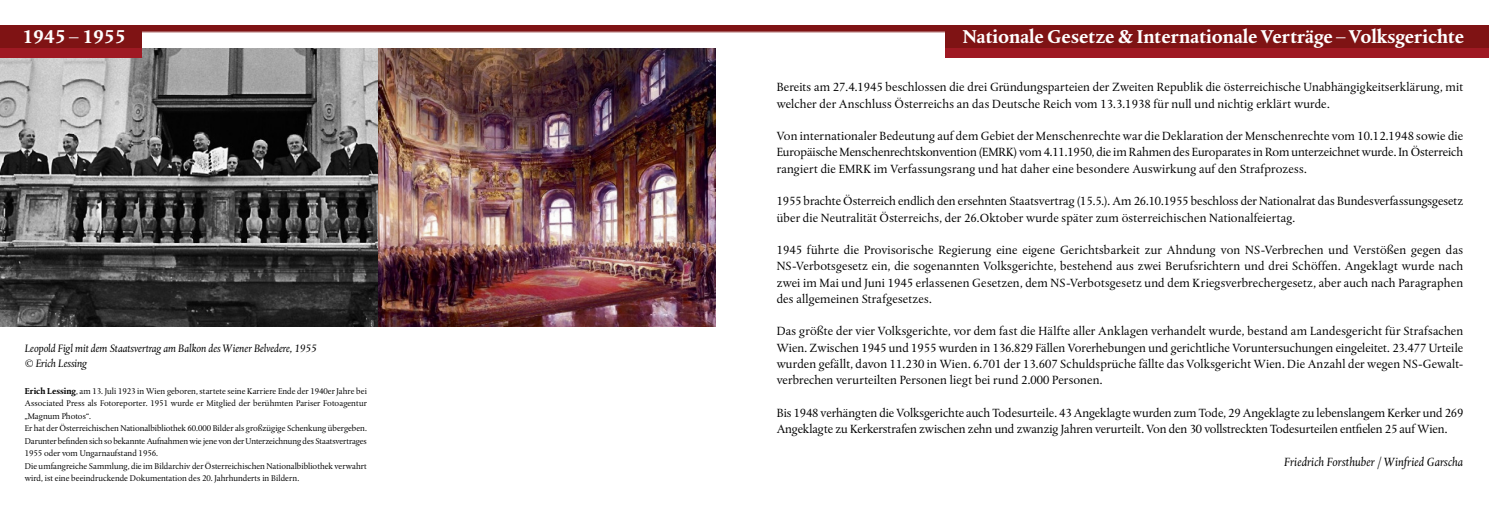
<style>
.page{position:relative;width:1489px;height:525px;background:#fff}
.page>*{position:absolute;margin:0;border:0;box-sizing:border-box;transform-origin:0 0}
.t1{font:700 19px "DTL Albertina T";color:#fff}
.t2{font:12.5px/16.2px "DTL Albertina T";color:#000}
.t3{font:italic 12.5px "DTL Albertina T";letter-spacing:.005em;color:#000}
.t4{font:italic 11.25px/15px "DTL Albertina T";letter-spacing:-.005em;color:#000}
.t5{font:8.75px/12.5px "DTL Albertina T";letter-spacing:-.005em;color:#000}
.s1{font-family:"DTL Albertina ST";font-weight:700}
</style>
<div class="page">
<img style="left:0;top:48px;width:715px;height:278px">
<hr style="left:0;top:32px;width:1384px;height:1px;background:#7f1314">
<div style="left:744px;top:25px;width:744px;height:5px;background:#7f1314"></div>
<div style="left:0;top:25px;width:744px;height:5px;background:#7f1314"></div>
<div style="left:945px;top:25px;width:543px;height:22px;background:#7f1314"></div>
<div style="left:0;top:25px;width:142px;height:22px;background:#7f1314"></div>
<div style="left:945px;top:48px;width:543px;height:9px;background:#9f1923"></div>
<div style="left:0;top:48px;width:142px;height:9px;background:#9f1923"></div>
<h1 class="t1" style="left:22px;top:24px;width:104px">1945 – 1955</h1>
<p class="t4" style="left:25px;top:340px;width:293px">Leopold Figl mit dem Staatsvertrag am Balkon des Wiener Belvedere, 1955 © Erich Lessing</p>
<p class="t5" style="left:25px;top:384px;width:343px"><span class="s1">Erich Lessing</span>, am 13. Juli 1923 in Wien geboren, startete seine Karriere Ende der 1940er Jahre bei Associated Press als Fotoreporter. 1951 wurde er Mitglied der berühmten Pariser Fotoagentur „Magnum Photos“.<br>Er hat der Österreichischen Nationalbibliothek 60.000 Bilder als großzügige Schenkung übergeben.<br>Darunter befinden sich so bekannte Aufnahmen wie jene von der Unterzeichnung des Staatsvertrages 1955 oder vom Ungarnaufstand 1956.<br>Die umfangreiche Sammlung, die im Bildarchiv der Österreichischen Nationalbibliothek verwahrt wird, ist eine beeindruckende Dokumentation des 20. Jahrhunderts in Bildern.</p>
<h1 class="t1" style="left:962px;top:24px;width:503px">Nationale Gesetze &amp; Internationale Verträge – Volksgerichte</h1>
<p class="t2" style="left:776px;top:79px;width:688px">Bereits am 27.4.1945 beschlossen die drei Gründungsparteien der Zweiten Republik die österreichische Unabhängigkeitserklärung, mit welcher der Anschluss Österreichs an das Deutsche Reich vom 13.3.1938 für null und nichtig erklärt wurde.</p>
<p class="t2" style="left:776px;top:128px;width:688px;text-align:justify">Von internationaler Bedeutung auf dem Gebiet der Menschenrechte war die Deklaration der Menschenrechte vom 10.12.1948 sowie die Europäische Menschenrechtskonvention (EMRK) vom 4.11.1950, die im Rahmen des Europarates in Rom unterzeichnet wurde. In Österreich rangiert die EMRK im Verfassungsrang und hat daher eine besondere Auswirkung auf den Strafprozess.</p>
<p class="t2" style="left:776px;top:193px;width:688px">1955 brachte Österreich endlich den ersehnten Staatsvertrag (15.5.). Am 26.10.1955 beschloss der Nationalrat das Bundesverfassungsgesetz über die Neutralität Österreichs, der 26.Oktober wurde später zum österreichischen Nationalfeiertag.</p>
<p class="t2" style="left:776px;top:242px;width:688px;text-align:justify">1945 führte die Provisorische Regierung eine eigene Gerichtsbarkeit zur Ahndung von NS-Verbrechen und Verstößen gegen das NS-Verbotsgesetz ein, die sogenannten Volksgerichte, bestehend aus zwei Berufsrichtern und drei Schöffen. Angeklagt wurde nach zwei im Mai und Juni 1945 erlassenen Gesetzen, dem NS-Verbotsgesetz und dem Kriegsverbrechergesetz, aber auch nach Paragraphen des allgemeinen Strafgesetzes.</p>
<p class="t2" style="left:776px;top:323px;width:688px;text-align:justify">Das größte der vier Volksgerichte, vor dem fast die Hälfte aller Anklagen verhandelt wurde, bestand am Landesgericht für Strafsachen Wien. Zwischen 1945 und 1955 wurden in 136.829 Fällen Vorerhebungen und gerichtliche Voruntersuchungen eingeleitet. 23.477 Urteile wurden gefällt, davon 11.230 in Wien. 6.701 der 13.607 Schuldsprüche fällte das Volksgericht Wien. Die Anzahl der wegen NS-Gewalt&shy;verbrechen verurteilten Personen liegt bei rund 2.000 Personen.</p>
<p class="t2" style="left:776px;top:404px;width:688px">Bis 1948 verhängten die Volksgerichte auch Todesurteile. 43 Angeklagte wurden zum Tode, 29 Angeklagte zu lebenslangem Kerker und 269<br>Angeklagte zu Kerkerstrafen zwischen zehn und zwanzig Jahren verurteilt. Von den 30 vollstreckten Todesurteilen entfielen 25 auf Wien.</p>
<p class="t3" style="left:1283px;top:453px;width:181px">Friedrich Forsthuber / Winfried Garscha</p>
</div>
